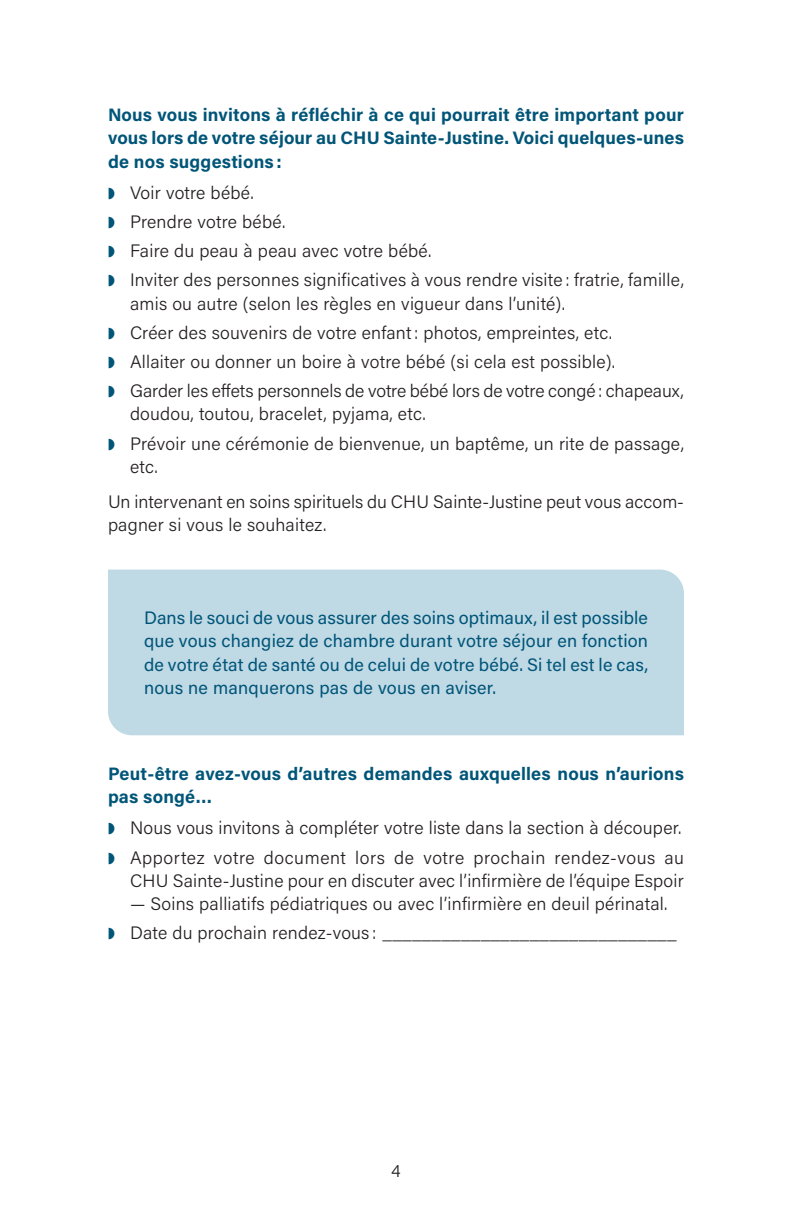
<style>
.page{position:relative;width:792px;height:1224px;background:#fff}
.page>*{position:absolute;margin:0;border:0;box-sizing:border-box;transform-origin:0 0}
.t1{font:300 18px/29.2px "Acumin Pro";letter-spacing:.015em;color:#231f20}
.t2{font:700 18px/23.2px "Acumin Pro";letter-spacing:.01em;color:#005578;text-align:justify}
.t3{font:18px/23.2px "Acumin Pro";letter-spacing:.015em;color:#005578;text-align:justify}
.s1{color:#005578}
</style>
<div class="page">
<div style="left:108px;top:570px;width:576px;height:165px;background:#bfd9e5"></div>
<p class="t2" style="left:108px;top:103px;width:578px">Nous vous invitons à réfléchir à ce qui pourrait être important pour vous lors de votre séjour au CHU Sainte-Justine. Voici quelques-unes de nos suggestions :</p>
<p class="t1" style="left:108px;top:177px;width:578px"><span class="s1">◗</span> Voir votre bébé.<br><span class="s1">◗</span> Prendre votre bébé.<br><span class="s1">◗</span> Faire du peau à peau avec votre bébé.<br><span class="s1">◗</span> Inviter des personnes significatives à vous rendre visite : fratrie, famille,</p>
<p class="t1" style="left:108px;top:288px;width:577px;text-indent:22px">amis ou autre (selon les règles en vigueur dans l’unité).<br><span class="s1">◗</span> Créer des souvenirs de votre enfant: photos, empreintes, etc.<br><span class="s1">◗</span> Allaiter ou donner un boire à votre bébé (si cela est possible).<br><span class="s1">◗</span> Garder les effets personnels de votre bébé lors de votre congé: chapeaux,</p>
<p class="t1" style="left:108px;top:399px;width:578px;text-indent:22px">doudou, toutou, bracelet, pyjama, etc.<br><span class="s1">◗</span> Prévoir une cérémonie de bienvenue, un baptême, un rite de passage,</p>
<p class="t1" style="left:108px;top:448px;width:577px;line-height:35.2px;text-indent:22px">etc.<br>Un intervenant en soins spirituels du CHU Sainte-Justine peut vous accom-</p>
<p class="t1" style="left:108px;top:510px;width:220px">pagner si vous le souhaitez.</p>
<p class="t3" style="left:144px;top:606px;width:506px">Dans le souci de vous assurer des soins optimaux, il est possible que vous changiez de chambre durant votre séjour en fonction de votre état de santé ou de celui de votre bébé. Si tel est le cas, nous ne manquerons pas de vous en aviser.</p>
<p class="t2" style="left:108px;top:761px;width:577px">Peut-être avez-vous d’autres demandes auxquelles nous n’aurions pas songé…</p>
<p class="t1" style="left:108px;top:813px;width:578px"><span class="s1">◗</span> Nous vous invitons à compléter votre liste dans la section à découper. <span class="s1">◗</span> Apportez votre document lors de votre prochain rendez-vous au</p>
<p class="t1" style="left:130px;top:865px;width:555px">CHU Sainte-Justine pour en discuter avec l’infirmière de l’équipe Espoir</p>
<p class="t1" style="left:108px;top:888px;width:570px;text-indent:22px">— Soins palliatifs pédiatriques ou avec l’infirmière en deuil périnatal. <span class="s1">◗</span> Date du prochain rendez-vous : ______________________________</p>
<p class="t1" style="left:391px;top:1155px;width:11px">4</p>
</div>
